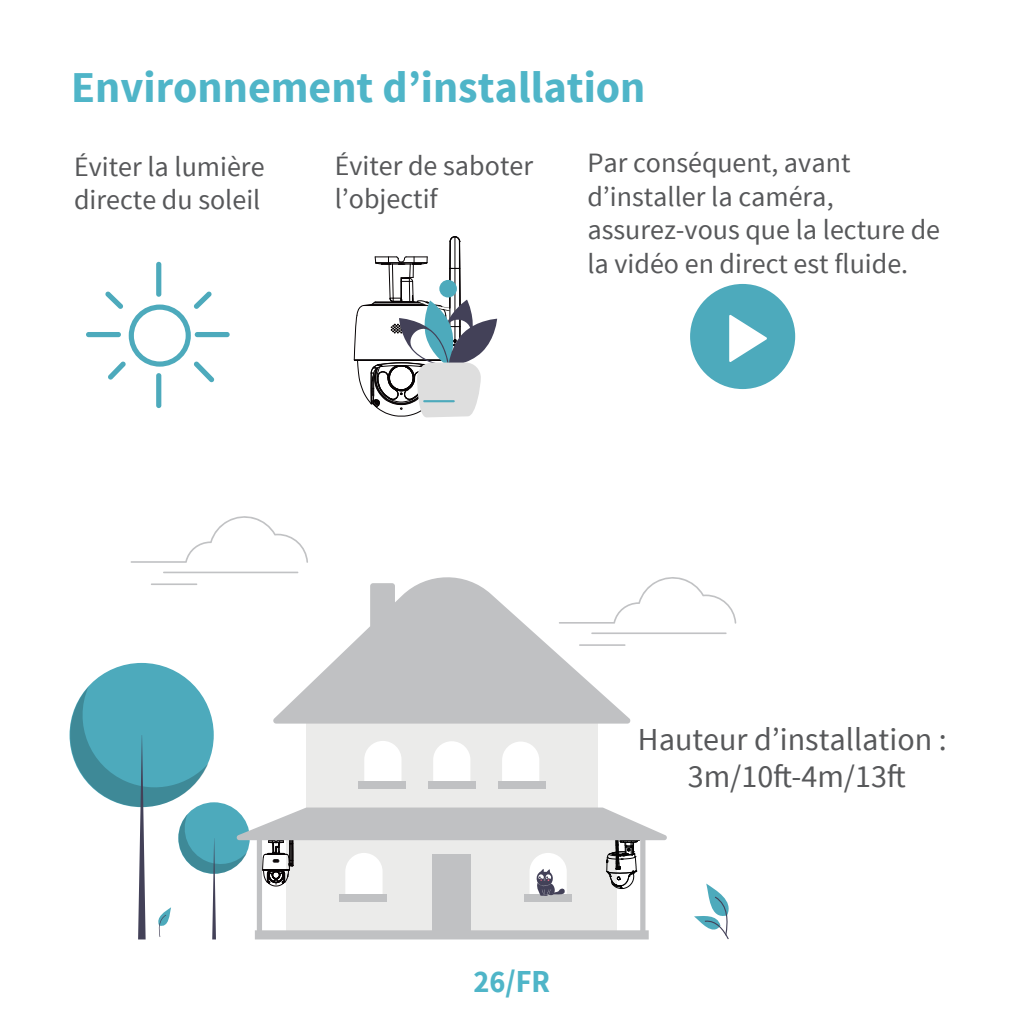
<style>
.page{position:relative;width:1021px;height:1021px;background:#fff}
.page>*{position:absolute;margin:0;border:0;box-sizing:border-box;transform-origin:0 0}
.t1{font:700 44px "Source Sans Pro";color:#4fb5c8}
.t2{font:32px "Source Sans Pro";color:#57585a}
.t3{font:700 32px "Source Sans Pro";color:#4fb5c8;scale:.95 1}
.t4{font:28px/33.6px "Source Sans Pro";color:#57585a}
</style>
<div class="page">
<div style="left:156px;top:262px;width:5px;height:35px;background:#4daabc;border-radius:3px"></div>
<div style="left:86px;top:332px;width:35px;height:5px;background:#4daabc;border-radius:3px"></div>
<div style="left:195px;top:332px;width:35px;height:5px;background:#4daabc;border-radius:3px"></div>
<svg style="left:105px;top:291px;width:109px;height:91px"></svg>
<div style="left:156px;top:373px;width:5px;height:35px;background:#4daabc;border-radius:3px"></div>
<div style="left:690px;top:284px;width:105px;height:105px;background:#4daabc;border-radius:50%"></div>
<svg style="left:729px;top:315px;width:38px;height:47px"></svg>
<div style="left:70px;top:663px;width:144px;height:144px;background:#4daabc;border-radius:50%"></div>
<div style="left:306px;top:718px;width:291px;height:90px;background:#ebebea"></div>
<svg style="left:273px;top:572px;width:357px;height:151px;fill:#c0c1c3"></svg>
<svg style="left:364px;top:741px;width:37px;height:40px"></svg>
<svg style="left:433px;top:741px;width:37px;height:40px"></svg>
<svg style="left:502px;top:742px;width:37px;height:39px"></svg>
<div style="left:358px;top:781px;width:48px;height:8px;background:#c0c1c3"></div>
<div style="left:428px;top:781px;width:48px;height:8px;background:#c0c1c3"></div>
<div style="left:498px;top:781px;width:48px;height:8px;background:#c0c1c3"></div>
<svg style="left:131px;top:516px;width:177px;height:47px"></svg>
<svg style="left:163px;top:571px;width:135px;height:2px"></svg>
<svg style="left:151px;top:583px;width:46px;height:2px"></svg>
<svg style="left:559px;top:572px;width:177px;height:51px"></svg>
<svg style="left:591px;top:632px;width:135px;height:2px"></svg>
<svg style="left:579px;top:644px;width:46px;height:2px"></svg>
<svg style="left:70px;top:687px;width:166px;height:252px"></svg>
<svg style="left:694px;top:883px;width:35px;height:42px"></svg>
<svg style="left:704px;top:919px;width:25px;height:20px"></svg>
<svg style="left:236px;top:807px;width:431px;height:132px"></svg>
<svg style="left:353px;top:236px;width:144px;height:182px"></svg>
<hr style="left:423px;top:400px;width:32px;height:2px;background:#4daabc">
<h1 class="t1" style="left:71px;top:59px;width:575px">Environnement d’installation</h1>
<p class="t4" style="left:74px;top:150px;width:192px">Éviter la lumière directe du soleil</p>
<p class="t4" style="left:335px;top:149px;width:200px">Éviter de saboter l’objectif</p>
<p class="t4" style="left:587px;top:146px;width:354px">Par conséquent, avant d’installer la caméra, assurez-vous que la lecture de la vidéo en direct est fluide.</p>
<p class="t3" style="left:473px;top:961px;width:82px">26/FR</p>
<p class="t2" style="left:638px;top:719px;width:310px">Hauteur d’installation :</p>
<p class="t2" style="left:687px;top:757px;width:220px">3m/10ft-4m/13ft</p>
</div>
